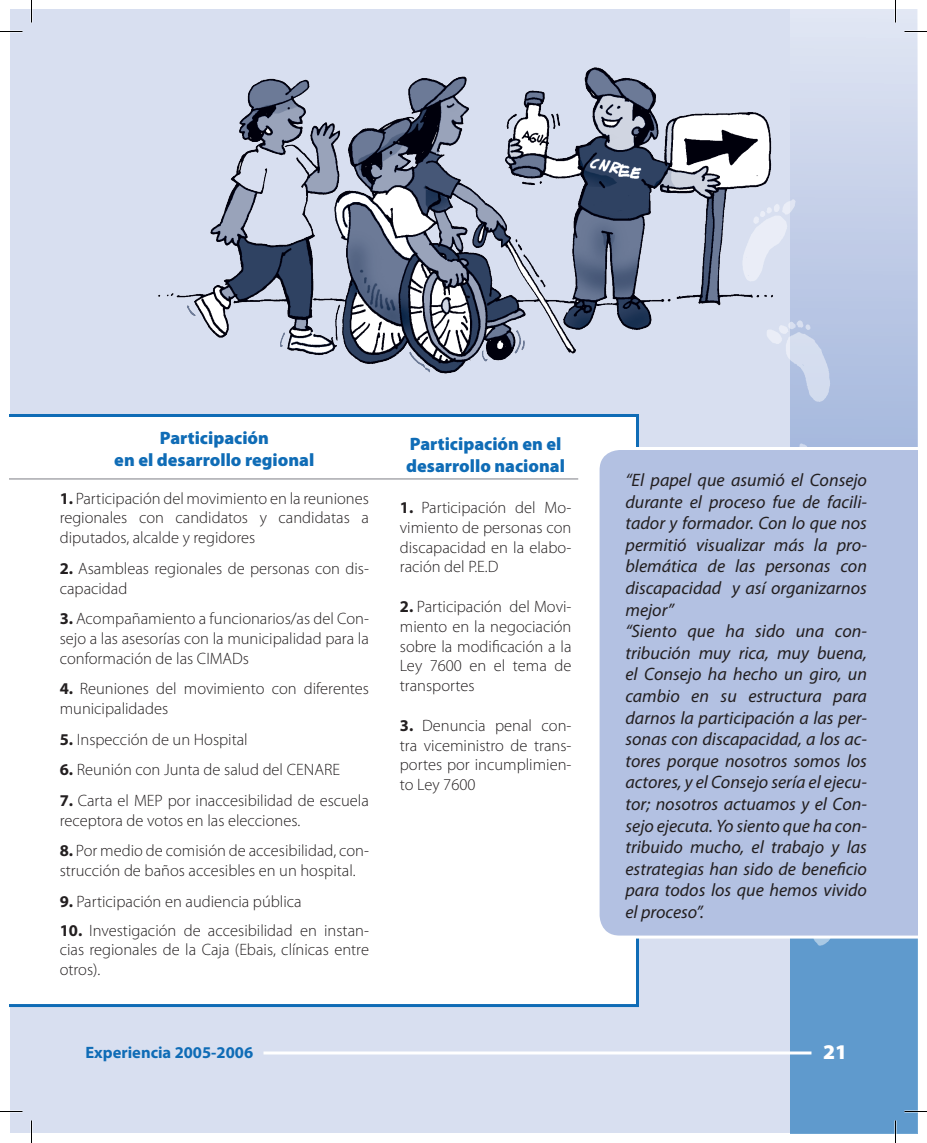
<style>
.page{position:relative;width:927px;height:1143px;background:#fff}
.page>*{position:absolute;margin:0;border:0;box-sizing:border-box;transform-origin:0 0}
.t1{font:900 21px "Myriad Pro";color:#fff}
.t2{font:italic 18px/21.6px "Myriad Pro";color:#231f20}
.t3{font:900 18px/21.6px "Myriad Pro";color:#0f6cb6;text-align:center}
.t4{font:300 16.5px/19.8px "Myriad Pro";color:#231f20;text-align:justify}
.t5{font:700 16.5px "Myriad Pro";color:#0f6cb6}
.s1{font-weight:700}
</style>
<div class="page">
<div style="left:10px;top:10px;width:22px;height:1123px;background:#d8dff0"></div>
<div style="left:32px;top:10px;width:885px;height:1123px;background:#d8dff0"></div>
<svg style="left:791px;top:10px;width:126px;height:1123px"></svg>
<img style="left:790px;top:182px;width:119px;height:782px">
<hr style="left:263px;top:1052px;width:548px;height:2px;background:#fff">
<img style="left:158px;top:45px;width:652px;height:340px">
<div style="left:10px;top:414px;width:629px;height:593px;background:#fff"></div>
<div style="left:597px;top:447px;width:320px;height:492px;background:#b3c1e2"></div>
<hr style="left:10px;top:478px;width:568px;height:2px;background:#a8a9ad">
<svg style="left:0;top:31px;width:22px;height:1px"></svg>
<svg style="left:904px;top:31px;width:23px;height:1px"></svg>
<svg style="left:0;top:1111px;width:22px;height:1px"></svg>
<svg style="left:904px;top:1111px;width:23px;height:1px"></svg>
<svg style="left:31px;top:0;width:1px;height:22px"></svg>
<svg style="left:31px;top:1120px;width:1px;height:23px"></svg>
<svg style="left:895px;top:0;width:1px;height:22px"></svg>
<svg style="left:895px;top:1120px;width:1px;height:23px"></svg>
<p class="t3" style="left:114px;top:427px;width:202px">Participación<br>en el desarrollo regional</p>
<p class="t4" style="left:60px;top:488px;width:311px"><span class="s1">1.</span> Participación del movimiento en la reuniones regionales con candidatos y candidatas a diputados, alcalde y regidores</p>
<p class="t4" style="left:60px;top:558px;width:311px"><span class="s1">2.</span> Asambleas regionales de personas con dis&shy;capacidad</p>
<p class="t4" style="left:60px;top:609px;width:311px"><span class="s1">3.</span> Acompañamiento a funcionarios/as del Con&shy;sejo a las asesorías con la municipalidad para la conformación de las CIMADs</p>
<p class="t4" style="left:60px;top:679px;width:311px"><span class="s1">4.</span> Reuniones del movimiento con diferentes municipalidades</p>
<p class="t4" style="left:60px;top:729px;width:190px"><span class="s1">5.</span> Inspección de un Hospital</p>
<p class="t4" style="left:60px;top:760px;width:282px"><span class="s1">6.</span> Reunión con Junta de salud del CENARE</p>
<p class="t4" style="left:60px;top:791px;width:311px"><span class="s1">7.</span> Carta el MEP por inaccesibilidad de escuela receptora de votos en las elecciones.</p>
<p class="t4" style="left:60px;top:841px;width:311px"><span class="s1">8.</span> Por medio de comisión de accesibilidad, con&shy;strucción de baños accesibles en un hospital.</p>
<p class="t4" style="left:60px;top:891px;width:244px"><span class="s1">9.</span> Participación en audiencia pública</p>
<p class="t4" style="left:60px;top:920px;width:311px"><span class="s1">10.</span> Investigación de accesibilidad en instan&shy;cias regionales de la Caja (Ebais, clínicas entre otros).</p>
<p class="t3" style="left:406px;top:432px;width:160px;text-align:left">Participación en el desarrollo nacional</p>
<p class="t4" style="left:400px;top:497px;width:173px"><span class="s1">1.</span> Participación del Mo&shy;vimiento de personas con discapacidad en la elabo&shy;ración del P.E.D</p>
<p class="t4" style="left:400px;top:596px;width:173px"><span class="s1">2.</span> Participación del Movi&shy;miento en la negociación sobre la modificación a la Ley 7600 en el tema de transportes</p>
<p class="t4" style="left:400px;top:715px;width:173px"><span class="s1">3.</span> Denuncia penal con&shy;tra viceministro de trans&shy;portes por incumplimien&shy;to Ley 7600</p>
<p class="t2" style="left:626px;top:469px;width:243px">“El papel que asumió el Consejo durante el proceso fue de facili&shy;tador y formador. Con lo que nos permitió visualizar más la pro&shy;blemática de las personas con discapacidad y así organizarnos mejor”<br>“Siento que ha sido una con&shy;tribución muy rica, muy buena, el Consejo ha hecho un giro, un cambio en su estructura para darnos la participación a las per&shy;sonas con discapacidad, a los ac&shy;tores porque nosotros somos los actores, y el Consejo sería el ejecu&shy;tor; nosotros actuamos y el Con&shy;sejo ejecuta. Yo siento que ha con&shy;tribuido mucho, el trabajo y las estrategias han sido de beneficio para todos los que hemos vivido el proceso”.</p>
<p class="t5" style="left:86px;top:1042px;width:169px">Experiencia 2005-2006</p>
<p class="t1" style="left:823px;top:1038px;width:26px">21</p>
</div>
